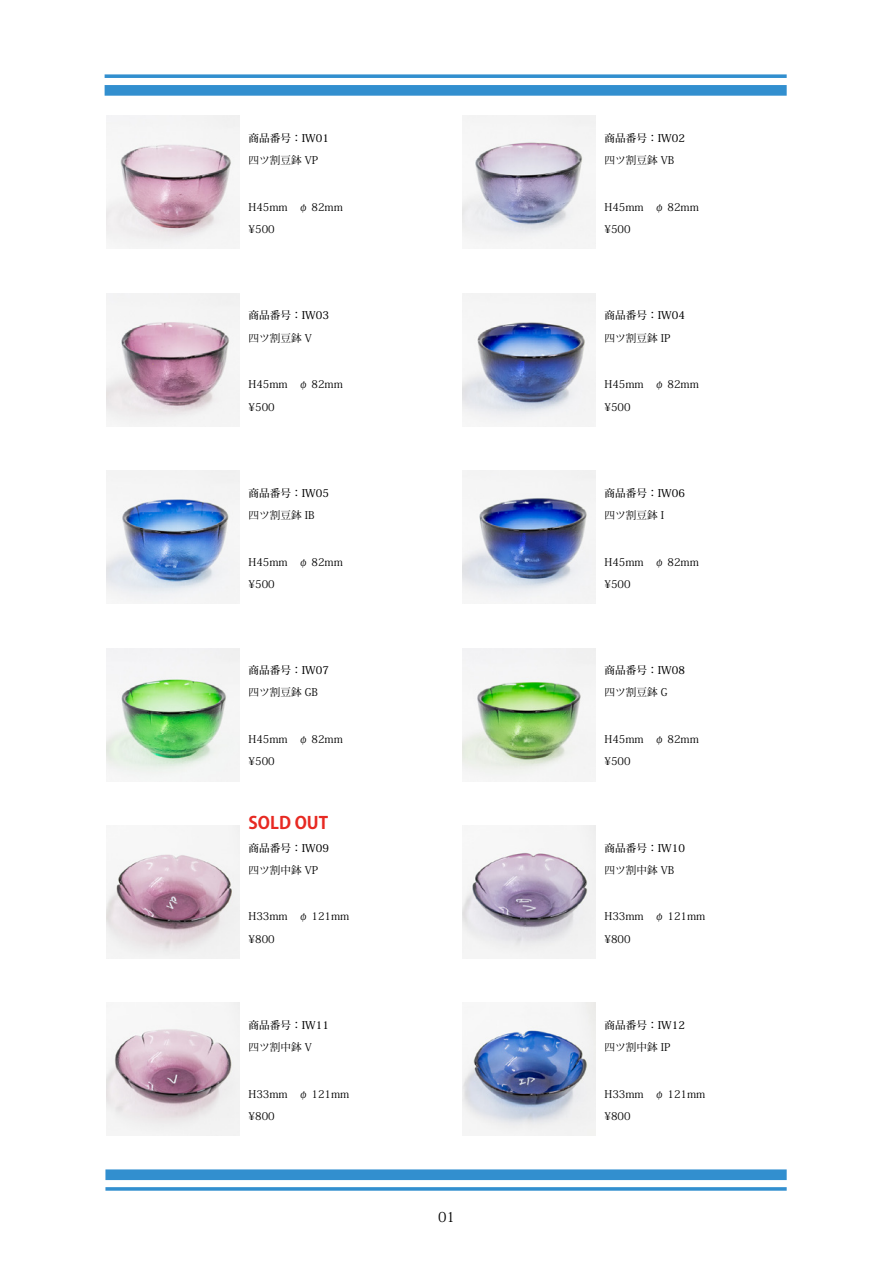
<style>
.page{position:relative;width:893px;height:1263px;background:#fff}
.page>*{position:absolute;margin:0;border:0;box-sizing:border-box;transform-origin:0 0}
.t1{font:700 16.95px "Koz Go Pr 6 N";color:#e72922}
.t2{font:13.8px "Koz Min Pr 6 N";color:#000}
.t3{font:10.65px/22.4px "Koz Min Pr 6 N";color:#000}
.t4{font:500 10.65px "Koz Min Pr 6 N";color:#000}
</style>
<div class="page">
<svg style="left:105px;top:74px;width:682px;height:4px;background:#489bd4"></svg>
<div style="left:105px;top:85px;width:682px;height:11px;background:#328fcf"></div>
<svg style="left:105px;top:1187px;width:682px;height:4px;background:#489bd4"></svg>
<div style="left:105px;top:1169px;width:682px;height:11px;background:#328fcf"></div>
<img style="left:106px;top:116px;width:133px;height:133px">
<img style="left:462px;top:116px;width:133px;height:133px">
<img style="left:106px;top:293px;width:133px;height:133px">
<img style="left:462px;top:293px;width:133px;height:133px">
<img style="left:106px;top:471px;width:133px;height:133px">
<img style="left:462px;top:471px;width:133px;height:133px">
<img style="left:106px;top:648px;width:133px;height:133px">
<img style="left:462px;top:648px;width:133px;height:133px">
<img style="left:106px;top:825px;width:133px;height:133px">
<img style="left:462px;top:825px;width:133px;height:133px">
<img style="left:106px;top:1003px;width:133px;height:133px">
<img style="left:462px;top:1003px;width:133px;height:133px">
<p class="t4" style="left:249px;top:132px;width:82px">商品番号：IW01</p>
<p class="t3" style="left:249px;top:149px;width:71px">四ツ割豆鉢 VP</p>
<p class="t3" style="left:249px;top:196px;width:96px">H45mm　φ 82mm ¥500</p>
<p class="t4" style="left:249px;top:309px;width:82px">商品番号：IW03</p>
<p class="t3" style="left:249px;top:327px;width:65px">四ツ割豆鉢 V</p>
<p class="t3" style="left:249px;top:373px;width:96px">H45mm　φ 82mm ¥500</p>
<p class="t4" style="left:249px;top:487px;width:82px">商品番号：IW05</p>
<p class="t3" style="left:249px;top:504px;width:67px">四ツ割豆鉢 IB</p>
<p class="t3" style="left:249px;top:551px;width:96px">H45mm　φ 82mm ¥500</p>
<p class="t4" style="left:249px;top:664px;width:82px">商品番号：IW07</p>
<p class="t3" style="left:249px;top:682px;width:71px">四ツ割豆鉢 GB</p>
<p class="t3" style="left:249px;top:728px;width:96px">H45mm　φ 82mm ¥500</p>
<h1 class="t1" style="left:249px;top:813px;width:81px">SOLD OUT</h1>
<p class="t4" style="left:249px;top:842px;width:82px">商品番号：IW09</p>
<p class="t3" style="left:249px;top:859px;width:71px">四ツ割中鉢 VP</p>
<p class="t3" style="left:249px;top:905px;width:102px">H33mm　φ 121mm ¥800</p>
<p class="t4" style="left:249px;top:1019px;width:82px">商品番号：IW11</p>
<p class="t3" style="left:249px;top:1036px;width:65px">四ツ割中鉢 V</p>
<p class="t3" style="left:249px;top:1083px;width:102px">H33mm　φ 121mm ¥800</p>
<p class="t2" style="left:438px;top:1209px;width:18px">01</p>
<p class="t4" style="left:605px;top:132px;width:82px">商品番号：IW02</p>
<p class="t3" style="left:605px;top:149px;width:71px">四ツ割豆鉢 VB</p>
<p class="t3" style="left:605px;top:196px;width:96px">H45mm　φ 82mm ¥500</p>
<p class="t4" style="left:605px;top:309px;width:82px">商品番号：IW04</p>
<p class="t3" style="left:605px;top:327px;width:67px">四ツ割豆鉢 IP</p>
<p class="t3" style="left:605px;top:373px;width:96px">H45mm　φ 82mm ¥500</p>
<p class="t4" style="left:605px;top:487px;width:82px">商品番号：IW06</p>
<p class="t3" style="left:605px;top:504px;width:61px">四ツ割豆鉢 I</p>
<p class="t3" style="left:605px;top:551px;width:96px">H45mm　φ 82mm ¥500</p>
<p class="t4" style="left:605px;top:664px;width:82px">商品番号：IW08</p>
<p class="t3" style="left:605px;top:682px;width:64px">四ツ割豆鉢 G</p>
<p class="t3" style="left:605px;top:728px;width:96px">H45mm　φ 82mm ¥500</p>
<p class="t4" style="left:605px;top:842px;width:82px">商品番号：IW10</p>
<p class="t3" style="left:605px;top:859px;width:71px">四ツ割中鉢 VB</p>
<p class="t3" style="left:605px;top:905px;width:102px">H33mm　φ 121mm ¥800</p>
<p class="t4" style="left:605px;top:1019px;width:82px">商品番号：IW12</p>
<p class="t3" style="left:605px;top:1036px;width:67px">四ツ割中鉢 IP</p>
<p class="t3" style="left:605px;top:1083px;width:102px">H33mm　φ 121mm ¥800</p>
</div>
